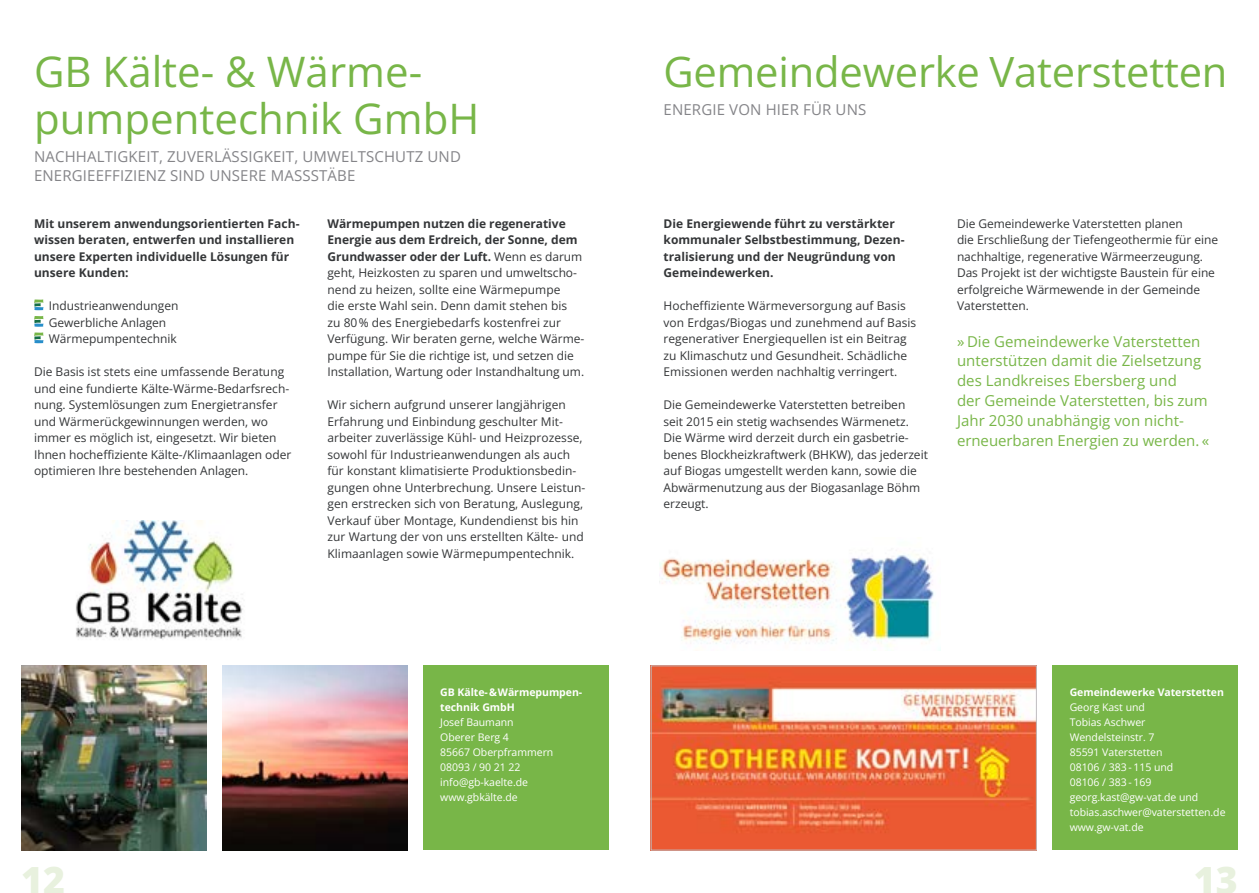
<style>
.page{position:relative;width:1259px;height:893px;background:#fff}
.page>*{position:absolute;margin:0;border:0;box-sizing:border-box;transform-origin:0 0}
.t1{font:42px/46.2px "Open Sans";color:#78b648}
.t2{font:41.7px "Open Sans";letter-spacing:-.005em;color:#78b648}
.t3{font:800 37.5px "Open Sans";color:#e8f1de}
.t4{font:15px/19.8px "Open Sans";letter-spacing:.005em;color:#78b648}
.t5{font:15px/19.8px "Open Sans";letter-spacing:.01em;color:#848488}
.t6{font:12px/16.5px "Open Sans";color:#343638}
.t7{font:700 12px/16.5px "Open Sans";letter-spacing:.005em;color:#343638}
.t8{font:10.5px/15px "Open Sans";letter-spacing:-.005em;color:#fff}
.t9{font:700 10.5px/15px "Open Sans";letter-spacing:-.005em;color:#fff}
.s1{font-weight:700}
</style>
<div class="page">
<img style="left:659px;top:554px;width:275px;height:97px">
<div style="left:1052px;top:665px;width:185px;height:185px;background:#78b648"></div>
<img style="left:653px;top:667px;width:381px;height:181px">
<div style="left:651px;top:665px;width:385px;height:185px;border:1px solid #bebcbf"></div>
<img style="left:76px;top:520px;width:167px;height:120px">
<svg style="left:34px;top:299px;width:10px;height:45px"></svg>
<img style="left:21px;top:665px;width:185px;height:185px">
<img style="left:222px;top:665px;width:185px;height:185px">
<div style="left:423px;top:665px;width:185px;height:185px;background:#78b648"></div>
<h1 class="t1" style="left:34px;top:48px;width:447px">GB Kälte- &amp; Wärme&shy;pumpentechnik GmbH</h1>
<p class="t5" style="left:34px;top:146px;width:428px">NACHHALTIGKEIT, ZUVERLÄSSIGKEIT, UMWELTSCHUTZ UND<br>ENERGIEEFFIZIENZ SIND UNSERE MASSSTÄBE</p>
<p class="t7" style="left:34px;top:215px;width:267px">Mit unserem anwendungsorientierten Fach&shy;wissen beraten, entwerfen und installieren unsere Experten individuelle Lösungen für unsere Kunden:</p>
<p class="t6" style="left:49px;top:297px;width:131px">Industrieanwendungen<br>Gewerbliche Anlagen<br>Wärmepumpentechnik</p>
<p class="t6" style="left:34px;top:363px;width:259px">Die Basis ist stets eine umfassende Beratung und eine fundierte Kälte-Wärme-Bedarfsrech&shy;nung. Systemlösungen zum Energietransfer und Wärmerückgewinnungen werden, wo immer es möglich ist, eingesetzt. Wir bieten Ihnen hocheffiziente Kälte-/Klimaanlagen oder optimieren Ihre bestehenden Anlagen.</p>
<p class="t6" style="left:327px;top:215px;width:258px"><span class="s1">Wärmepumpen nutzen die regenerative Energie aus dem Erdreich, der Sonne, dem Grundwasser oder der Luft.</span> Wenn es darum geht, Heizkosten zu sparen und umweltscho&shy;nend zu heizen, sollte eine Wärmepumpe<br>die erste Wahl sein. Denn damit stehen bis<br>zu 80 % des Energiebedarfs kostenfrei zur Verfügung. Wir beraten gerne, welche Wärme&shy;pumpe für Sie die richtige ist, und setzen die Installation, Wartung oder Instandhaltung um.</p>
<p class="t6" style="left:327px;top:396px;width:259px">Wir sichern aufgrund unserer langjährigen Erfahrung und Einbindung geschulter Mit&shy;arbeiter zuverlässige Kühl- und Heizprozesse, sowohl für Industrieanwendungen als auch für konstant klimatisierte Produktionsbedin&shy;gungen ohne Unterbrechung. Unsere Leistun&shy;gen erstrecken sich von Beratung, Auslegung, Verkauf über Montage, Kundendienst bis hin zur Wartung der von uns erstellten Kälte- und Klimaanlagen sowie Wärmepumpentechnik.</p>
<p class="t9" style="left:440px;top:684px;width:144px">GB Kälte- &amp; Wärmepumpen&shy;technik GmbH</p>
<p class="t8" style="left:440px;top:714px;width:115px">Josef Baumann<br>Oberer Berg 4<br>85667 Oberpframmern<br>08093 / 90 21 22 info@gb-kaelte.de www.gbkälte.de</p>
<h2 class="t2" style="left:663px;top:43px;width:565px">Gemeindewerke Vaterstetten</h2>
<p class="t5" style="left:663px;top:100px;width:204px">ENERGIE VON HIER FÜR UNS</p>
<p class="t7" style="left:663px;top:215px;width:242px">Die Energiewende führt zu verstärkter kommunaler Selbstbestimmung, Dezen&shy;tralisierung und der Neugründung von Gemeindewerken.</p>
<p class="t6" style="left:663px;top:297px;width:254px">Hocheffiziente Wärmeversorgung auf Basis von Erdgas/Biogas und zunehmend auf Basis regenerativer Energiequellen ist ein Beitrag zu Klimaschutz und Gesundheit. Schädliche Emissionen werden nachhaltig verringert.</p>
<p class="t6" style="left:663px;top:396px;width:266px">Die Gemeindewerke Vaterstetten betreiben seit 2015 ein stetig wachsendes Wärmenetz.<br>Die Wärme wird derzeit durch ein gasbetrie&shy;benes Blockheizkraftwerk (BHKW), das jederzeit auf Biogas umgestellt werden kann, sowie die Abwärmenutzung aus der Biogasanlage Böhm erzeugt.</p>
<p class="t6" style="left:957px;top:215px;width:263px">Die Gemeindewerke Vaterstetten planen<br>die Erschließung der Tiefengeothermie für eine nachhaltige, regenerative Wärmeerzeugung.<br>Das Projekt ist der wichtigste Baustein für eine erfolgreiche Wärmewende in der Gemeinde Vaterstetten.</p>
<p class="t4" style="left:957px;top:331px;width:254px">» Die Gemeindewerke Vaterstetten unterstützen damit die Zielsetzung des Landkreises Ebersberg und<br>der Gemeinde Vaterstetten, bis zum Jahr 2030 unabhängig von nicht&shy;erneuerbaren Energien zu werden. «</p>
<p class="t9" style="left:1069px;top:684px;width:156px">Gemeindewerke Vaterstetten</p>
<p class="t8" style="left:1069px;top:699px;width:157px">Georg Kast und<br>Tobias Aschwer<br>Wendelsteinstr. 7<br>85591 Vaterstetten<br>08106 / 383 - 115 und<br>08106 / 383 - 169 georg.kast@gw-vat.de und tobias.aschwer@vaterstetten.de www.gw-vat.de</p>
<h3 class="t3" style="left:21px;top:855px;width:45px">12</h3>
<h3 class="t3" style="left:1193px;top:855px;width:45px">13</h3>
</div>
